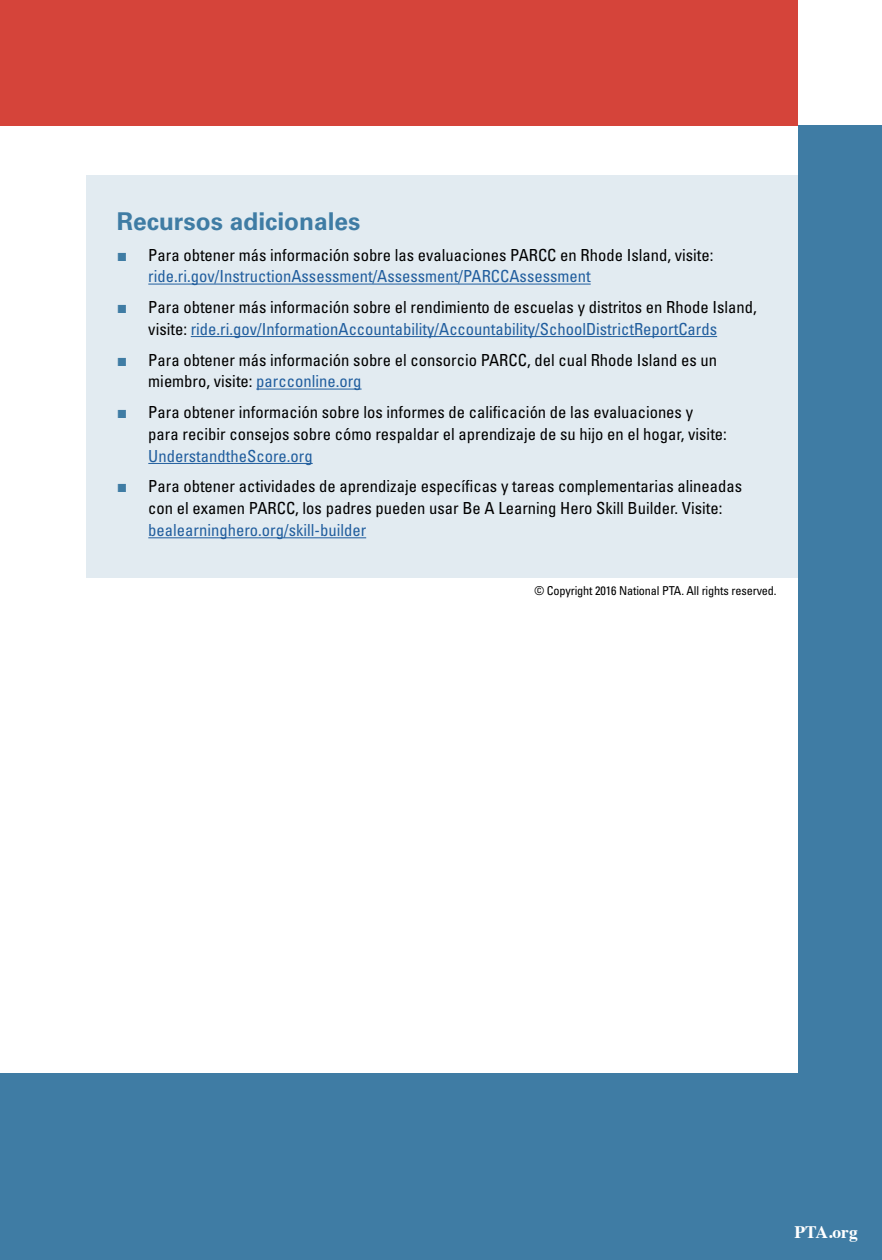
<style>
.page{position:relative;width:882px;height:1260px;background:#fff}
.page>*{position:absolute;margin:0;border:0;box-sizing:border-box;transform-origin:0 0}
.t1{font:700 24.5px "Univers LT Std";color:#3f7ca4}
.t2{font:700 17.5px "Times";color:#fff}
.t3{font:condensed 16.62px/21.9px "Univers LT Std";color:#000}
.t4{font:condensed 16.62px "Univers LT Std";color:#215e9e}
.t5{font:condensed 12.25px "Univers LT Std";letter-spacing:-.01em;color:#000}
.s1{font-family:"Arial";font-stretch:normal;font-size:17.5px;color:#3f7ca4}
.s2{color:#215e9e}
</style>
<div class="page">
<div style="left:87px;top:175px;width:740px;height:403px;background:#e2ebf1"></div>
<div style="left:0;top:1073px;width:882px;height:187px;background:#3f7ca4"></div>
<div style="left:0;top:0;width:798px;height:125px;background:#d5443a"></div>
<div style="left:798px;top:125px;width:84px;height:1089px;background:#3f7ca4"></div>
<hr style="left:148px;top:284px;width:443px;height:1px;background:#215e9e">
<hr style="left:191px;top:336px;width:526px;height:1px;background:#215e9e">
<hr style="left:256px;top:389px;width:106px;height:1px;background:#215e9e">
<hr style="left:148px;top:463px;width:165px;height:1px;background:#215e9e">
<hr style="left:148px;top:537px;width:218px;height:1px;background:#215e9e">
<h1 class="t1" style="left:117px;top:207px;width:245px">Recursos adicionales</h1>
<p class="t3" style="left:148px;top:243px;width:567px;text-indent:-32px"><span class="s1">■</span> Para obtener más información sobre las evaluaciones PARCC en Rhode Island, visite: <span class="s2">ride.ri.gov/InstructionAssessment/Assessment/PARCCAssessment</span></p>
<p class="t3" style="left:117px;top:296px;width:642px;text-align:center"><span class="s1">■</span> Para obtener más información sobre el rendimiento de escuelas y distritos en Rhode Island, visite: <span class="s2">ride.ri.gov/InformationAccountability/Accountability/SchoolDistrictReportCards</span></p>
<p class="t3" style="left:148px;top:348px;width:570px;text-indent:-32px"><span class="s1">■</span> Para obtener más información sobre el consorcio PARCC, del cual Rhode Island es un miembro, visite: <span class="s2">parcconline.org</span></p>
<p class="t3" style="left:148px;top:401px;width:580px;text-indent:-32px"><span class="s1">■</span> Para obtener información sobre los informes de calificación de las evaluaciones y para recibir consejos sobre cómo respaldar el aprendizaje de su hijo en el hogar, visite:</p>
<p class="t4" style="left:148px;top:445px;width:166px">UnderstandtheScore.org</p>
<p class="t3" style="left:148px;top:475px;width:595px;text-indent:-32px"><span class="s1">■</span> Para obtener actividades de aprendizaje específicas y tareas complementarias alineadas con el examen PARCC, los padres pueden usar Be A Learning Hero Skill Builder. Visite:</p>
<p class="t4" style="left:148px;top:520px;width:219px">bealearninghero.org/skill-builder</p>
<p class="t5" style="left:534px;top:583px;width:244px">© Copyright 2016 National PTA. All rights reserved.</p>
<p class="t2" style="left:794px;top:1216px;width:65px">PTA.org</p>
</div>
